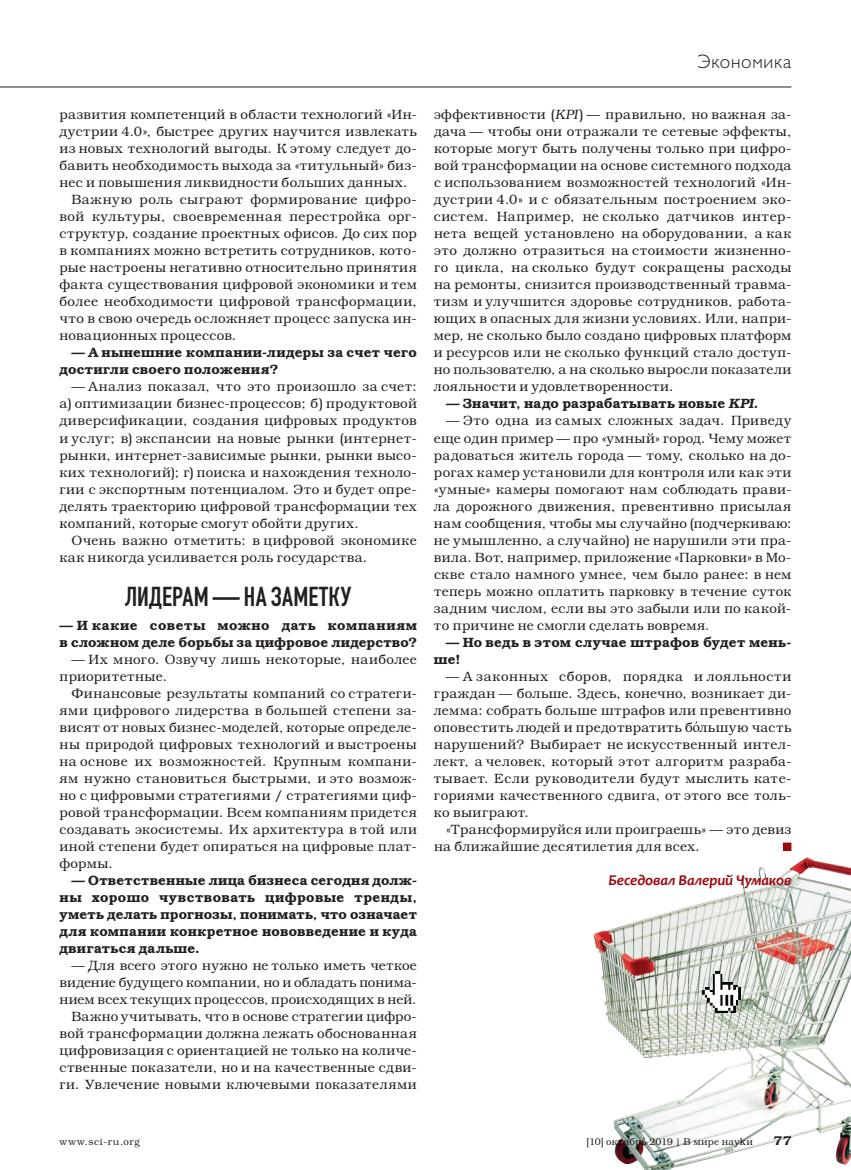
<style>
.page{position:relative;width:851px;height:1170px;background:#fff}
.page>*{position:absolute;margin:0;border:0;box-sizing:border-box;transform-origin:0 0}
.t1{font:700 27px "DIN Condensed";letter-spacing:.01em;color:#231f20}
.t2{font:300 19.5px "Gals";letter-spacing:.035em;color:#231f20}
.t3{font:italic 700 15px "Candara";letter-spacing:-.005em;color:#9d070d}
.t4{font:300 13.5px/17px "Bookman C";letter-spacing:.025em;color:#231f20;text-align:justify}
.t5{font:600 13.5px/17px "Bookman C";letter-spacing:.02em;color:#231f20}
.t6{font:600 12.75px "Bookman C";color:#231f20}
.t7{font:300 9.75px "Bookman C";letter-spacing:.03em;color:#231f20}
.t8{font:300 9.75px "Bookman C";letter-spacing:.07em;color:#231f20}
.s1{font-style:italic}
</style>
<div class="page">
<hr style="left:0;top:87px;width:791px;height:1px;background:#231f20">
<img style="left:593px;top:842px;width:257px;height:327px">
<div style="left:782px;top:842px;width:9px;height:9px;background:#9d070d"></div>
<svg style="left:693px;top:721px;width:6px;height:11px"></svg>
<img style="left:702px;top:971px;width:38px;height:41px">
<p class="t4" style="left:60px;top:106px;width:359px">развития компетенций в области технологий «Ин-</p>
<p class="t4" style="left:60px;top:123px;width:359px">дустрии 4.0», быстрее других научится извлекать</p>
<p class="t4" style="left:60px;top:140px;width:359px">из новых технологий выгоды. К этому следует до-</p>
<p class="t4" style="left:60px;top:157px;width:359px">бавить необходимость выхода за «титульный» биз-</p>
<p class="t4" style="left:60px;top:174px;width:349px">нес и повышения ликвидности больших данных.</p>
<p class="t4" style="left:72px;top:191px;width:347px">Важную роль сыграют формирование цифро-</p>
<p class="t4" style="left:60px;top:208px;width:359px">вой культуры, своевременная перестройка орг-</p>
<p class="t4" style="left:60px;top:225px;width:359px">структур, создание проектных офисов. До сих пор</p>
<p class="t4" style="left:60px;top:242px;width:359px">в компаниях можно встретить сотрудников, кото-</p>
<p class="t4" style="left:60px;top:259px;width:359px">рые настроены негативно относительно принятия</p>
<p class="t4" style="left:60px;top:276px;width:359px">факта существования цифровой экономики и тем</p>
<p class="t4" style="left:59px;top:293px;width:359px">более необходимости цифровой трансформации,</p>
<p class="t4" style="left:59px;top:310px;width:359px">что в свою очередь осложняет процесс запуска ин-</p>
<p class="t4" style="left:59px;top:327px;width:178px">новационных процессов.</p>
<p class="t5" style="left:59px;top:344px;width:359px;text-indent:12px">— А нынешние компании-лидеры за счет чего достигли своего положения?</p>
<p class="t4" style="left:59px;top:378px;width:359px;text-indent:12px">— Анализ показал, что это произошло за счет: а) оптимизации бизнес-процессов; б) продуктовой диверсификации, создания цифровых продуктов и услуг; в) экспансии на новые рынки (интернет&shy;рынки, интернет-зависимые рынки, рынки высо&shy;ких технологий); г) поиска и нахождения техноло&shy;гии с экспортным потенциалом. Это и будет опре&shy;делять траекторию цифровой трансформации тех компаний, которые смогут обойти других.</p>
<p class="t4" style="left:59px;top:531px;width:359px;text-indent:12px">Очень важно отметить: в цифровой экономике как никогда усиливается роль государства.</p>
<h1 class="t1" style="left:125px;top:578px;width:228px">ЛИДЕРАМ— НА ЗАМЕТКУ</h1>
<p class="t5" style="left:60px;top:616px;width:359px">— И какие советы можно дать компаниям в сложном деле борьбы за цифровое лидерство?</p>
<p class="t4" style="left:60px;top:650px;width:359px;text-indent:12px">— Их много. Озвучу лишь некоторые, наиболее приоритетные.</p>
<p class="t4" style="left:59px;top:684px;width:359px;text-indent:12px">Финансовые результаты компаний со стратеги&shy;ями цифрового лидерства в большей степени за&shy;висят от новых бизнес-моделей, которые определе&shy;ны природой цифровых технологий и выстроены на основе их возможностей. Крупным компани&shy;ям нужно становиться быстрыми, и это возмож&shy;но с цифровыми стратегиями / стратегиями циф&shy;ровой трансформации. Всем компаниям придется создавать экосистемы. Их архитектура в той или иной степени будет опираться на цифровые плат&shy;формы.</p>
<p class="t5" style="left:59px;top:871px;width:359px;text-align:justify;text-indent:12px">— Ответственные лица бизнеса сегодня долж&shy;ны хорошо чувствовать цифровые тренды, уметь делать прогнозы, понимать, что означает для компании конкретное нововведение и куда двигаться дальше.</p>
<p class="t4" style="left:59px;top:956px;width:359px;text-align:right">— Для всего этого нужно не только иметь четкое видение будущего компании, но и обладать понима&shy;нием всех текущих процессов, происходящих в ней.<br>Важно учитывать, что в основе стратегии цифро&shy;вой трансформации должна лежать обоснованная цифровизация с ориентацией не только на количе&shy;ственные показатели, но и на качественные сдви&shy;ги. Увлечение новыми ключевыми -показателями</p>
<h2 class="t2" style="left:697px;top:52px;width:95px">Экономика</h2>
<p class="t4" style="left:434px;top:106px;width:359px">эффективности (<span class="s1">KPI</span>) — правильно, но важная за&shy;дача — чтобы они отражали те сетевые эффекты, которые могут быть получены только при цифро&shy;вой трансформации на основе системного подхода с использованием возможностей технологий «Ин&shy;дустрии 4.0» и с обязательным построением эко&shy;систем. Например, не сколько датчиков интер&shy;нета вещей установлено на оборудовании, а как это должно отразиться на стоимости жизненно&shy;го цикла, на сколько будут сокращены расходы на ремонты, снизится производственный травма&shy;тизм и улучшится здоровье сотрудников, работа&shy;ющих в опасных для жизни условиях. Или, напри&shy;мер, не сколько было создано цифровых платформ и ресурсов или не сколько функций стало доступ&shy;но пользователю, а на сколько выросли показатели лояльности и удовлетворенности.</p>
<p class="t5" style="left:446px;top:395px;width:314px">— Значит, надо разрабатывать новые <span class="s1">KPI</span>.</p>
<p class="t4" style="left:434px;top:412px;width:359px;text-indent:12px">— Это одна из самых сложных задач. Приведу еще один пример — про «умный» город. Чему может радоваться житель города — тому, сколько на до&shy;рогах камер установили для контроля или как эти «умные» камеры помогают нам соблюдать прави&shy;ла дорожного движения, превентивно присылая нам сообщения, чтобы мы случайно (подчеркиваю: не умышленно, а случайно) не нарушили эти пра&shy;вила. Вот, например, приложение «Парковки» в Мо&shy;скве стало намного умнее, чем было ранее: в нем теперь можно оплатить парковку в течение суток задним числом, если вы это забыли или по какой&shy;то причине не смогли сделать вовремя.</p>
<p class="t5" style="left:434px;top:633px;width:359px;text-indent:12px">— Но ведь в этом случае штрафов будет мень&shy;ше!</p>
<p class="t4" style="left:434px;top:667px;width:359px;text-indent:12px">— А законных сборов, порядка и лояльности граждан — больше. Здесь, конечно, возникает ди&shy;лемма: собрать больше штрафов или превентивно оповестить людей и предотвратить б льшую часть нарушений? Выбирает не искусственный интел&shy;лект, а человек, который этот алгоритм разраба&shy;тывает. Если руководители будут мыслить кате&shy;гориями качественного сдвига, от этого все толь&shy;ко выиграют.</p>
<p class="t4" style="left:434px;top:820px;width:359px;text-indent:12px">«Трансформируйся или проиграешь» — это девиз на ближайшие десятилетия для всех.</p>
<p class="t3" style="left:608px;top:870px;width:184px">Беседовал Валерий Чумаков</p>
<p class="t8" style="left:60px;top:1135px;width:82px">www.sci-ru.org</p>
<p class="t7" style="left:586px;top:1135px;width:168px">[10] октябрь 2019 | В мире науkи</p>
<p class="t6" style="left:773px;top:1132px;width:19px">77</p>
</div>
